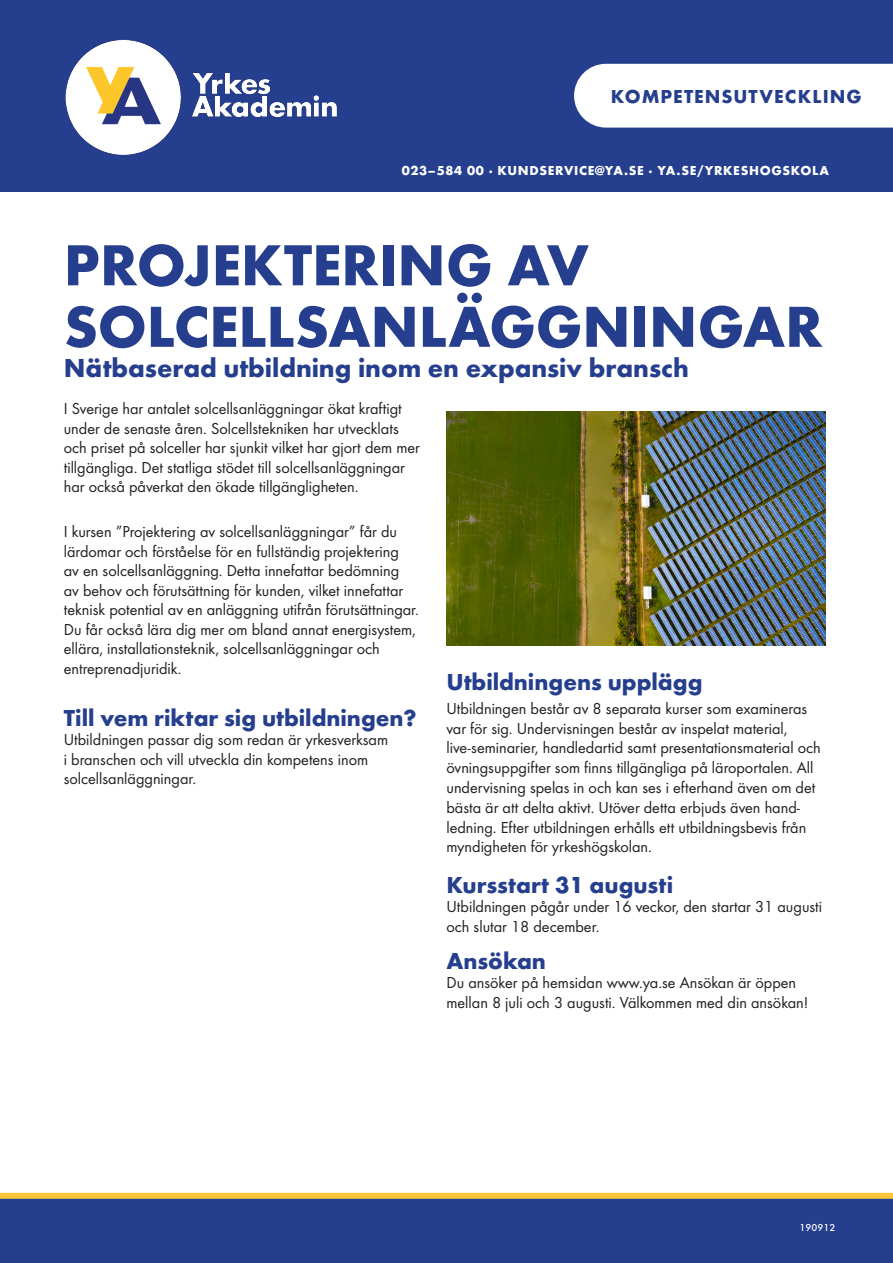
<style>
.page{position:relative;width:893px;height:1263px;background:#fff}
.page>*{position:absolute;margin:0;border:0;box-sizing:border-box;transform-origin:0 0}
.Underrubrik{font:700 60px/61.5px "Futura";letter-spacing:-.005em;color:#253f8e}
.Underrubrik-2{font:700 27px "Futura";letter-spacing:-.005em;color:#253f8e}
.Rub2{font:700 24px "Futura";letter-spacing:-.005em;color:#253f8e}
.Bröd1_Futura{font:700 24px "Futura";letter-spacing:-.005em;color:#253f8e}
.Rub3{font:700 19.5px "Futura";letter-spacing:.05em;color:#253f8e}
.Rub2-2{font:16.5px/19.5px "Futura Boo";color:#231f20}
.Bröd1_Futura-2{font:16.5px/19.8px "Futura Boo";color:#231f20}
.Rub3-2{font:700 13.5px "Futura";letter-spacing:.05em;color:#fff}
.t1{font:500 10.5px "Futura";color:#fff}
</style>
<div class="page">
<div style="left:0;top:0;width:893px;height:191px;background:#253f8e"></div>
<div style="left:574px;top:64px;width:319px;height:64px;background:#fff"></div>
<div style="left:0;top:1193px;width:893px;height:70px;background:#253f8e"></div>
<div style="left:0;top:1193px;width:893px;height:6px;background:#fec53a"></div>
<img style="left:65px;top:39px;width:272px;height:116px">
<img style="left:446px;top:411px;width:379px;height:235px">
<p class="Rub3" style="left:611px;top:82px;width:252px">KOMPETENSUTVECKLING</p>
<p class="Rub3-2" style="left:402px;top:160px;width:429px">023–584 00 · KUNDSERVICE@YA.SE · YA.SE/YRKESHOGSKOLA</p>
<p class="Underrubrik" style="left:64px;top:230px;width:760px">PROJEKTERING AV<br>SOLCELLSANLÄGGNINGAR</p>
<p class="Underrubrik-2" style="left:64px;top:348px;width:627px">Nätbaserad utbildning inom en expansiv bransch</p>
<p class="Rub2-2" style="left:64px;top:398px;width:358px">I Sverige har antalet solcellsanläggningar ökat kraftigt under de senaste åren. Solcellstekniken har utvecklats och priset på solceller har sjunkit vilket har gjort dem mer tillgängliga. Det statliga stödet till solcellsanläggningar har också påverkat den ökade tillgängligheten.</p>
<p class="Rub2-2" style="left:64px;top:521px;width:357px">I kursen ”Projektering av solcellsanläggningar” får du lärdomar och förståelse för en fullständig projektering<br>av en solcellsanläggning. Detta innefattar bedömning<br>av behov och förutsättning för kunden, vilket innefattar teknisk potential av en anläggning utifrån förutsättningar.<br>Du får också lära dig mer om bland annat energisystem, ellära, installationsteknik, solcellsanläggningar och entreprenadjuridik.</p>
<p class="Rub2" style="left:64px;top:700px;width:354px">Till vem riktar sig utbildningen?</p>
<p class="Rub2-2" style="left:64px;top:729px;width:326px">Utbildningen passar dig som redan är yrkesverksam i branschen och vill utveckla din kompetens inom solcellsanläggningar.</p>
<p class="Rub2" style="left:446px;top:664px;width:258px">Utbildningens upplägg</p>
<p class="Bröd1_Futura-2" style="left:446px;top:698px;width:376px">Utbildningen består av 8 separata kurser som examineras var för sig. Undervisningen består av inspelat material, live-seminarier, handledartid samt presentationsmaterial och övningsuppgifter som finns tillgängliga på läroportalen. All undervisning spelas in och kan ses i efterhand även om det bästa är att delta aktivt. Utöver detta erbjuds även hand&shy;ledning. Efter utbildningen erhålls ett utbildningsbevis från myndigheten för yrkeshögskolan.</p>
<p class="Bröd1_Futura" style="left:446px;top:867px;width:228px">Kursstart 31 augusti</p>
<p class="Bröd1_Futura-2" style="left:446px;top:896px;width:377px">Utbildningen pågår under 16 veckor, den startar 31 augusti och slutar 18 december.</p>
<p class="Bröd1_Futura" style="left:446px;top:943px;width:101px">Ansökan</p>
<p class="Bröd1_Futura-2" style="left:446px;top:972px;width:363px">Du ansöker på hemsidan www.ya.se Ansökan är öppen mellan 8 juli och 3 augusti. Välkommen med din ansökan!</p>
<p class="t1" style="left:800px;top:1219px;width:37px">190912</p>
</div>
